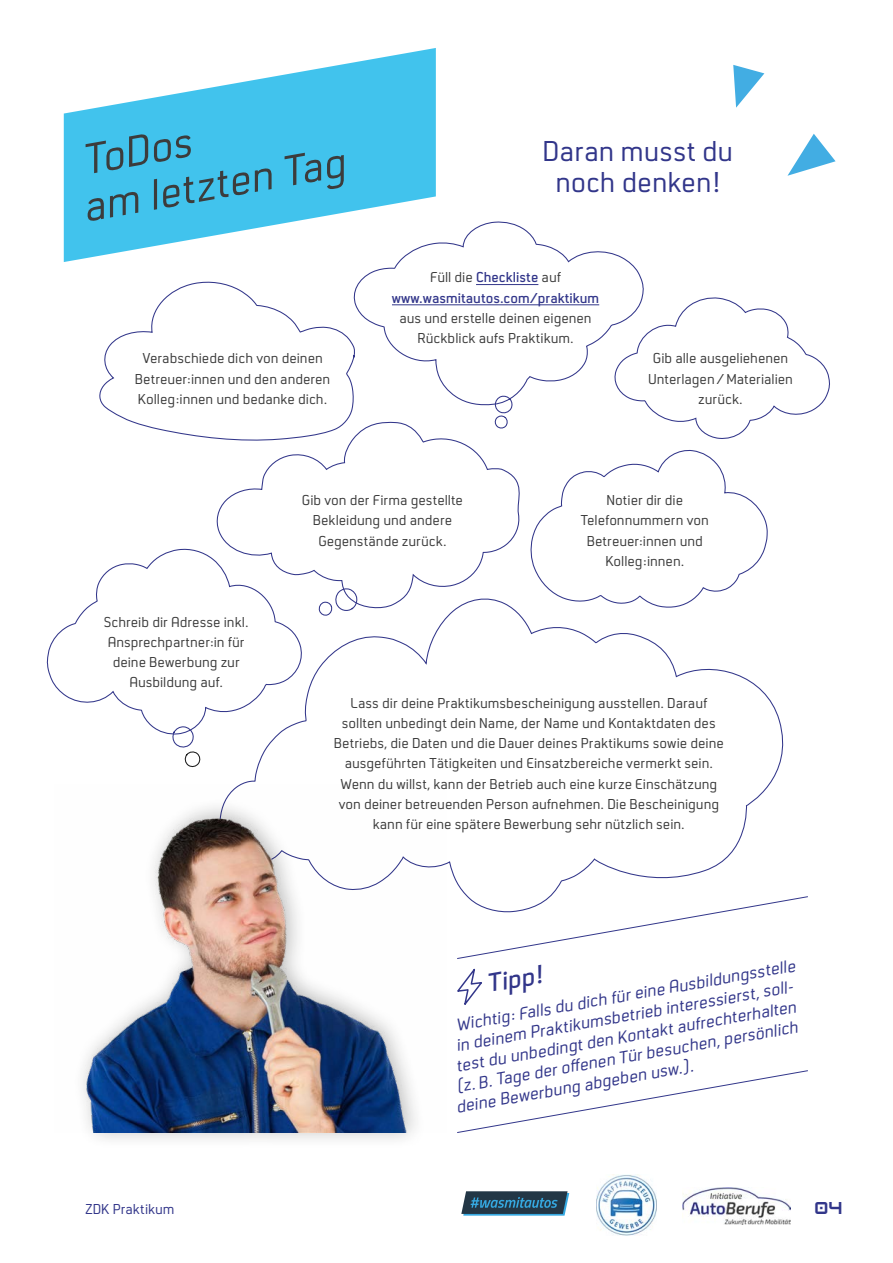
<style>
.page{position:relative;width:893px;height:1263px;background:#fff}
.page>*{position:absolute;margin:0;border:0;box-sizing:border-box;transform-origin:0 0}
.t1{font:italic 45px/46.5px "Neustadt";color:#3c3c3c}
.t2{font:30px/31.5px "Neustadt";color:#32368a;text-align:center}
.t3{font:italic 600 27px "Neustadt";color:#32368a}
.t4{font:italic 18px "Neustadt";color:#32368a}
.t5{font:15px/20.2px "Neustadt";color:#3c3c3c;text-align:center}
.t6{font:600 15px/20.2px "Neustadt";color:#32368a;text-align:center}
.t7{font:15px "Neustadt";color:#32368a}
.t8{font:700 15px "HK Modular";color:#32368a}
.s1{font-weight:400;color:#3c3c3c}
</style>
<div class="page">
<img style="left:683px;top:1188px;width:107px;height:36px">
<img style="left:596px;top:1174px;width:61px;height:61px">
<svg style="left:461px;top:1191px;width:108px;height:24px;background:#32586e"></svg>
<svg style="left:787px;top:134px;width:49px;height:42px"></svg>
<svg style="left:733px;top:65px;width:31px;height:43px"></svg>
<svg style="left:64px;top:48px;width:372px;height:214px;fill:#41c3ed"></svg>
<svg style="left:457px;top:1070px;width:351px;height:63px"></svg>
<svg style="left:457px;top:896px;width:351px;height:109px"></svg>
<svg style="left:530px;top:449px;width:238px;height:123px"></svg>
<svg style="left:46px;top:548px;width:173px;height:187px"></svg>
<svg style="left:219px;top:572px;width:578px;height:342px"></svg>
<svg style="left:99px;top:281px;width:254px;height:158px"></svg>
<svg style="left:215px;top:421px;width:313px;height:189px"></svg>
<svg style="left:318px;top:587px;width:39px;height:29px"></svg>
<svg style="left:644px;top:297px;width:186px;height:142px"></svg>
<svg style="left:172px;top:726px;width:30px;height:42px"></svg>
<div style="left:72px;top:797px;width:355px;height:353px;background:#1d1d1b;opacity:.3"></div>
<img style="left:72px;top:785px;width:374px;height:348px">
<svg style="left:493px;top:407px;width:20px;height:23px"></svg>
<svg style="left:350px;top:220px;width:294px;height:187px"></svg>
<hr style="left:476px;top:284px;width:62px;height:1px;background:#32368a">
<hr style="left:392px;top:305px;width:207px;height:1px;background:#32368a">
<h1 class="t1" style="left:71px;top:140px;width:267px;rotate:-10deg">ToDos<br>am letzten Tag</h1>
<h2 class="t2" style="left:543px;top:136px;width:192px">Daran musst du noch denken!</h2>
<p class="t5" style="left:135px;top:349px;width:197px">Verabschiede dich von deinen<br>Betreuer:innen und den anderen<br>Kolleg:innen und bedanke dich.</p>
<p class="t6" style="left:392px;top:267px;width:209px"><span class="s1">Füll die</span> Checkliste <span class="s1">auf </span>www.wasmitautos.com/praktikum</p>
<p class="t5" style="left:399px;top:308px;width:194px">aus und erstelle deinen eigenen<br>Rückblick aufs Praktikum.</p>
<p class="t5" style="left:648px;top:349px;width:146px">Gib alle ausgeliehenen<br>Unterlagen/Materialien zurück.</p>
<p class="t5" style="left:104px;top:612px;width:146px">Schreib dir Adresse inkl.<br>Ansprechpartner:in für deine Bewerbung zur<br>Ausbildung auf.</p>
<p class="t5" style="left:302px;top:490px;width:163px">Gib von der Firma gestellte<br>Bekleidung und andere<br>Gegenstände zurück.</p>
<p class="t5" style="left:581px;top:490px;width:129px">Notier dir die<br>Telefonnummern von<br>Betreuer:innen und<br>Kolleg:innen.</p>
<p class="t5" style="left:334px;top:693px;width:391px">Lass dir deine Praktikumsbescheinigung ausstellen. Darauf sollten unbedingt dein Name, der Name und Kontaktdaten des Betriebs, die Daten und die Dauer deines Praktikums sowie deine ausgeführten Tätigkeiten und Einsatzbereiche vermerkt sein.<br>Wenn du willst, kann der Betrieb auch eine kurze Einschätzung von deiner betreuenden Person aufnehmen. Die Bescheinigung kann für eine spätere Bewerbung sehr nützlich sein.</p>
<p class="t4" style="left:454px;top:1016px;width:346px;rotate:-10deg">Wichtig: Falls du dich für eine Ausbildungsstelle</p>
<h3 class="t3" style="left:484px;top:970px;width:57px;rotate:-10deg">Tipp!</h3>
<p class="t4" style="left:454px;top:1036px;width:346px;rotate:-10deg">in deinem Praktikumsbetrieb interessierst, soll-</p>
<p class="t4" style="left:454px;top:1057px;width:347px;rotate:-10deg">test du unbedingt den Kontakt aufrechterhalten</p>
<p class="t4" style="left:454px;top:1077px;width:348px;rotate:-10deg">(z. B. Tage der off enen Tür besuchen, persönlich</p>
<p class="t4" style="left:454px;top:1098px;width:242px;rotate:-10deg">deine Bewerbung abgeben usw.).</p>
<p class="t7" style="left:85px;top:1201px;width:91px">ZDK Praktikum</p>
<p class="t8" style="left:815px;top:1198px;width:28px">04</p>
</div>
